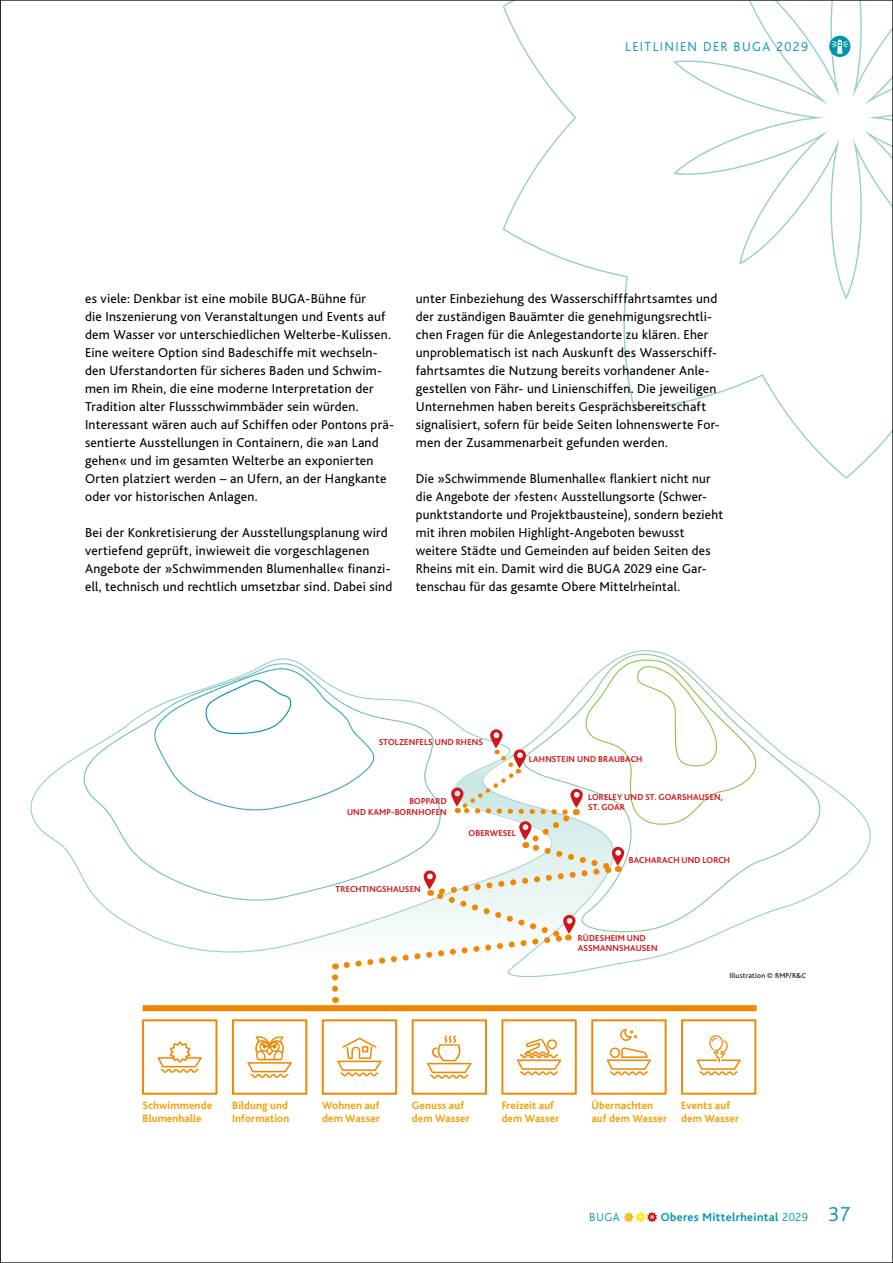
<style>
.page{position:relative;width:893px;height:1263px;background:#fff}
.page>*{position:absolute;margin:0;border:0;box-sizing:border-box;transform-origin:0 0}
.t1{font:13.5px/18px "Bliss";letter-spacing:.02em;color:#000}
.t2{font:300 13.5px "Bliss";letter-spacing:.105em;color:#0093ad}
.t3{font:700 12px "Bliss";letter-spacing:.03em;color:#0093ad}
.t4{font:300 12px "Bliss";color:#0093ad}
.t5{font:700 11.1px/12.6px "Bliss";letter-spacing:.015em;color:#f59c00}
.t6{font:700 9px/10.5px "Bliss";letter-spacing:.02em;color:#cd171a}
.t7{font:7.5px "Bliss";letter-spacing:.03em;color:#000}
.s1{font-weight:300}
.s2{font-weight:300;font-size:21px}
</style>
<div class="page">
<svg style="left:502px;top:2px;width:389px;height:477px"></svg>
<svg style="left:65px;top:710px;width:83px;height:195px"></svg>
<svg style="left:618px;top:652px;width:219px;height:262px"></svg>
<svg style="left:148px;top:658px;width:618px;height:331px"></svg>
<div style="left:143px;top:1005px;width:614px;height:6px;background:#f18700"></div>
<div style="left:232px;top:1019px;width:75px;height:76px;border:2px solid #f18700"></div>
<svg style="left:247px;top:1036px;width:45px;height:42px"></svg>
<div style="left:322px;top:1019px;width:75px;height:76px;border:2px solid #f18700"></div>
<svg style="left:337px;top:1038px;width:45px;height:38px"></svg>
<div style="left:501px;top:1019px;width:76px;height:76px;border:2px solid #f18700"></div>
<svg style="left:517px;top:1038px;width:44px;height:37px"></svg>
<div style="left:142px;top:1019px;width:75px;height:76px;border:2px solid #f18700"></div>
<svg style="left:158px;top:1041px;width:44px;height:32px"></svg>
<div style="left:412px;top:1019px;width:75px;height:76px;border:2px solid #f18700"></div>
<svg style="left:427px;top:1035px;width:45px;height:44px"></svg>
<div style="left:591px;top:1019px;width:76px;height:76px;border:2px solid #f18700"></div>
<svg style="left:607px;top:1030px;width:44px;height:45px"></svg>
<div style="left:681px;top:1019px;width:75px;height:76px;border:2px solid #f18700"></div>
<svg style="left:696px;top:1035px;width:45px;height:40px"></svg>
<svg style="left:623px;top:1212px;width:34px;height:10px"></svg>
<svg style="left:829px;top:36px;width:21px;height:21px"></svg>
<svg style="left:0;top:0;width:1px;height:1263px"></svg>
<p class="t2" style="left:625px;top:39px;width:184px">LEITLINIEN DER BUGA 2029</p>
<p class="t1" style="left:85px;top:290px;width:311px">es viele: Denkbar ist eine mobile BUGA-Bühne für<br>die Inszenierung von Veranstaltungen und Events auf dem Wasser vor unterschiedlichen Welterbe-Kulissen.<br>Eine weitere Option sind Badeschiffe mit wechseln&shy;den Uferstandorten für sicheres Baden und Schwim&shy;men im Rhein, die eine moderne Interpretation der Tradition alter Flussschwimmbäder sein würden.<br>Interessant wären auch auf Schiffen oder Pontons prä&shy;sentierte Ausstellungen in Containern, die »an Land gehen« und im gesamten Welterbe an exponierten Orten platziert werden – an Ufern, an der Hangkante oder vor historischen Anlagen.</p>
<p class="t1" style="left:85px;top:524px;width:309px">Bei der Konkretisierung der Ausstellungsplanung wird vertiefend geprüft, inwieweit die vorgeschlagenen Angebote der »Schwimmenden Blumenhalle« finanzi&shy;ell, technisch und rechtlich umsetzbar sind. Dabei sind</p>
<p class="t1" style="left:416px;top:290px;width:305px">unter Einbeziehung des Wasserschifffahrtsamtes und der zuständigen Bauämter die genehmigungsrechtli&shy;chen Fragen für die Anlegestandorte zu klären. Eher unproblematisch ist nach Auskunft des Wasserschiff&shy;fahrtsamtes die Nutzung bereits vorhandener Anle&shy;gestellen von Fähr- und Linienschiffen. Die jeweiligen Unternehmen haben bereits Gesprächsbereitschaft signalisiert, sofern für beide Seiten lohnenswerte For&shy;men der Zusammenarbeit gefunden werden.</p>
<p class="t1" style="left:416px;top:470px;width:309px">Die »Schwimmende Blumenhalle« flankiert nicht nur die Angebote der ›festen‹ Ausstellungsorte (Schwer&shy;punktstandorte und Projektbausteine), sondern bezieht mit ihren mobilen Highlight-Angeboten bewusst weitere Städte und Gemeinden auf beiden Seiten des Rheins mit ein. Damit wird die BUGA 2029 eine Gar&shy;tenschau für das gesamte Obere Mittelrheintal.</p>
<p class="t6" style="left:379px;top:737px;width:106px">STOLZENFELS UND RHENS</p>
<p class="t6" style="left:347px;top:796px;width:101px;text-align:right">BOPPARD<br>UND KAMP-BORNHOFEN</p>
<p class="t6" style="left:336px;top:884px;width:87px">TRECHTINGSHAUSEN</p>
<p class="t6" style="left:469px;top:828px;width:49px">OBERWESEL</p>
<p class="t6" style="left:529px;top:754px;width:115px">LAHNSTEIN UND BRAUBACH</p>
<p class="t6" style="left:588px;top:791px;width:136px">LORELEY UND ST. GOARSHAUSEN,<br>ST. GOAR</p>
<p class="t6" style="left:629px;top:855px;width:103px">BACHARACH UND LORCH</p>
<p class="t6" style="left:578px;top:933px;width:81px">RÜDESHEIM UND<br>ASSMANNSHAUSEN</p>
<p class="t7" style="left:729px;top:971px;width:78px">Illustration © RMP/R&amp;C</p>
<p class="t5" style="left:143px;top:1100px;width:71px">Schwimmende<br>Blumenhalle</p>
<p class="t5" style="left:232px;top:1100px;width:58px">Bildung und<br>Information</p>
<p class="t5" style="left:322px;top:1100px;width:59px">Wohnen auf dem Wasser</p>
<p class="t5" style="left:412px;top:1100px;width:59px">Genuss auf dem Wasser</p>
<p class="t5" style="left:502px;top:1100px;width:59px">Freizeit auf dem Wasser</p>
<p class="t5" style="left:591px;top:1100px;width:77px">Übernachten auf dem Wasser</p>
<p class="t5" style="left:681px;top:1100px;width:59px">Events auf dem Wasser</p>
<p class="t4" style="left:589px;top:1211px;width:32px">BUGA</p>
<p class="t3" style="left:661px;top:1211px;width:191px">Oberes Mittelrheintal <span class="s1">2029</span> <span class="s2">37</span></p>
</div>
